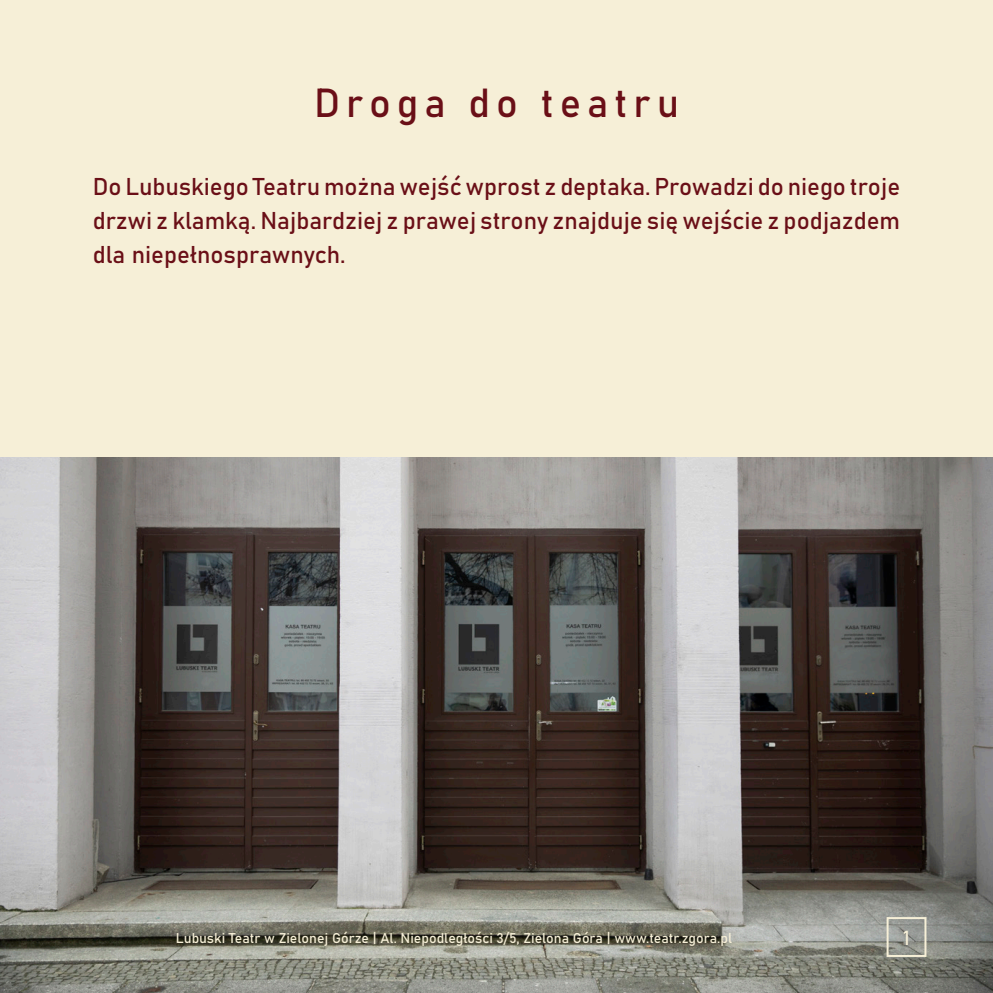
<style>
.page{position:relative;width:993px;height:993px;background:#fff}
.page>*{position:absolute;margin:0;border:0;box-sizing:border-box;transform-origin:0 0}
.t1{font:40px "Bahnschrift";letter-spacing:.15em;color:#6a0f17}
.pODSTAWOWY_STYL_PRZE{font:24px/34px "Bahnschrift";color:#6a0f17;text-align:justify}
.t2{font:20px "Bahnschrift";color:#f6efd7}
.t3{font:14px "Bahnschrift";color:#f6efd7}
</style>
<div class="page">
<div style="left:0;top:0;width:992px;height:992px;background:#f6efd7"></div>
<img style="left:0;top:457px;width:992px;height:535px">
<div style="left:886px;top:916px;width:40px;height:40px;border:2px solid #f6efd7"></div>
<p class="t1" style="left:314px;top:72px;width:366px">Droga do teatru</p>
<p class="pODSTAWOWY_STYL_PRZE" style="left:93px;top:168px;width:808px">Do Lubuskiego Teatru można wejść wprost z deptaka. Prowadzi do niego troje drzwi z klamką. Najbardziej z prawej strony znajduje się wejście z podjazdem dla niepełnosprawnych.</p>
<p class="t3" style="left:176px;top:926px;width:557px">Lubuski Teatr w Zielonej Górze | Al. Niepodległości 3/5, Zielona Góra | www.teatr.zgora.pl</p>
<p class="t2" style="left:902px;top:922px;width:8px">1</p>
</div>
